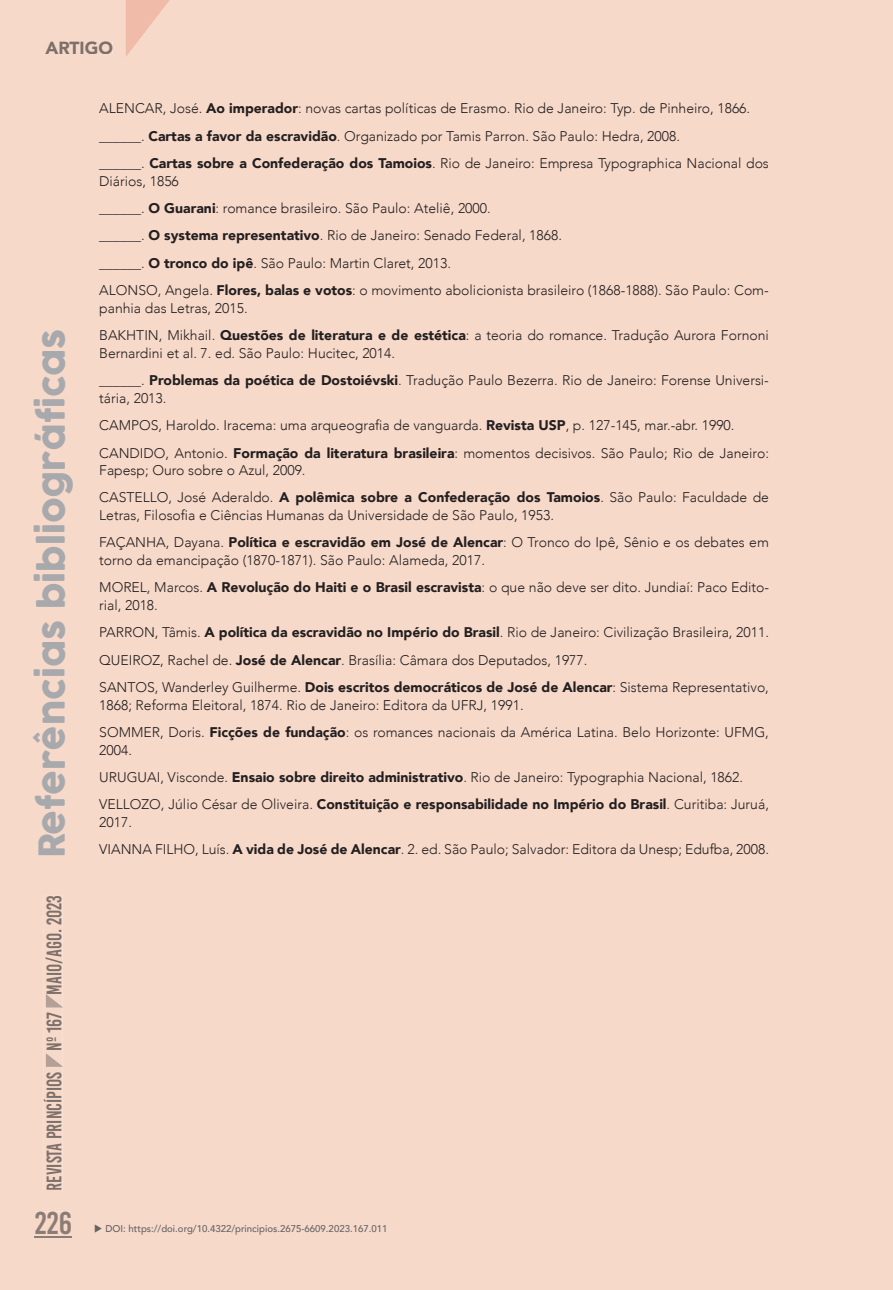
<style>
.page{position:relative;width:893px;height:1290px;background:#f7d9c9}
.page>*{position:absolute;margin:0;border:0;box-sizing:border-box;transform-origin:0 0}
.t1{font:35px "Cocogoose";color:#a8a9ad}
.t2{font:31.5px "Bebas Kai";color:#76787b}
.t3{font:21px "Bebas Kai";color:#636366;scale:.9 1}
.t4{font:900 17.5px "Avenir";color:#636366}
.t5{font:300 14px/27.5px "Avenir";color:#231f20}
.t6{font:500 9.8px "Avenir";color:#636366}
.s1{font-weight:900}
</style>
<div class="page">
<hr style="left:35px;top:1236px;width:37px;height:2px;background:#8c7c76">
<div style="left:35px;top:1212px;width:36px;height:22px;background:#f7d9c9"></div>
<svg style="left:44px;top:896px;width:19px;height:293px;background:#f4d7c7"></svg>
<svg style="left:126px;top:0;width:44px;height:57px;background:#f3cab9"></svg>
<div style="left:45px;top:41px;width:67px;height:13px;background:#f7d9c9"></div>
<p class="t4" style="left:45px;top:33px;width:69px">ARTIGO</p>
<h1 class="t1" style="left:28px;top:858px;width:531px;rotate:-90deg">Referências bibliográficas</h1>
<h3 class="t3" style="left:43px;top:1191px;width:330px;rotate:-90deg">Revista Princípios nº 167 MAIO/AGO. 2023</h3>
<h2 class="t2" style="left:35px;top:1206px;width:39px">226</h2>
<p class="t5" style="left:99px;top:95px;width:671px">ALENCAR, José. <span class="s1">Ao imperador</span>: novas cartas políticas de Erasmo. Rio de Janeiro: Typ. de Pinheiro, 1866. ______. <span class="s1">Cartas a favor da escravidão</span>. Organizado por Tamis Parron. São Paulo: Hedra, 2008.<br>______. <span class="s1">Cartas sobre a Confederação dos Tamoios</span>. Rio de Janeiro: Empresa Typographica Nacional dos</p>
<p class="t5" style="left:99px;top:167px;width:671px">Diários, 1856<br>______. <span class="s1">O Guarani</span>: romance brasileiro. São Paulo: Ateliê, 2000.<br>______. <span class="s1">O systema representativo</span>. Rio de Janeiro: Senado Federal, 1868.<br>______. <span class="s1">O tronco do ipê</span>. São Paulo: Martin Claret, 2013.<br>ALONSO, Angela. <span class="s1">Flores, balas e votos</span>: o movimento abolicionista brasileiro (1868-1888). São Paulo: Com-</p>
<p class="t5" style="left:99px;top:294px;width:671px">panhia das Letras, 2015.<br>BAKHTIN, Mikhail. <span class="s1">Questões de literatura e de estética</span>: a teoria do romance. Tradução Aurora Fornoni</p>
<p class="t5" style="left:99px;top:339px;width:671px">Bernardini et al. 7. ed. São Paulo: Hucitec, 2014.<br>______. <span class="s1">Problemas da poética de Dostoiévski</span>. Tradução Paulo Bezerra. Rio de Janeiro: Forense Universi-</p>
<p class="t5" style="left:99px;top:384px;width:671px">tária, 2013.<br>CAMPOS, Haroldo. Iracema: uma arqueografia de vanguarda. <span class="s1">Revista USP</span>, p. 127-145, mar.-abr. 1990.<br>CANDIDO, Antonio. <span class="s1">Formação da literatura brasileira</span>: momentos decisivos. São Paulo; Rio de Janeiro:</p>
<p class="t5" style="left:99px;top:456px;width:671px">Fapesp; Ouro sobre o Azul, 2009.<br>CASTELLO, José Aderaldo. <span class="s1">A polêmica sobre a Confederação dos Tamoios</span>. São Paulo: Faculdade de</p>
<p class="t5" style="left:99px;top:501px;width:671px">Letras, Filosofia e Ciências Humanas da Universidade de São Paulo, 1953.<br>FAÇANHA, Dayana. <span class="s1">Política e escravidão em José de Alencar</span>: O Tronco do Ipê, Sênio e os debates em</p>
<p class="t5" style="left:99px;top:546px;width:671px">torno da emancipação (1870-1871). São Paulo: Alameda, 2017.<br>MOREL, Marcos. <span class="s1">A Revolução do Haiti e o Brasil escravista</span>: o que não deve ser dito. Jundiaí: Paco Edito-</p>
<p class="t5" style="left:99px;top:591px;width:671px">rial, 2018.<br>PARRON, Tâmis. <span class="s1">A política da escravidão no Império do Brasil</span>. Rio de Janeiro: Civilização Brasileira, 2011.<br>QUEIROZ, Rachel de. <span class="s1">José de Alencar</span>. Brasília: Câmara dos Deputados, 1977.<br>SANTOS, Wanderley Guilherme. <span class="s1">Dois escritos democráticos de José de Alencar</span>: Sistema Representativo,</p>
<p class="t5" style="left:99px;top:691px;width:671px">1868; Reforma Eleitoral, 1874. Rio de Janeiro: Editora da UFRJ, 1991.<br>SOMMER, Doris. <span class="s1">Ficções de fundação</span>: os romances nacionais da América Latina. Belo Horizonte: UFMG,</p>
<p class="t5" style="left:99px;top:736px;width:671px">2004.<br>URUGUAI, Visconde. <span class="s1">Ensaio sobre direito administrativo</span>. Rio de Janeiro: Typographia Nacional, 1862.<br>VELLOZO, Júlio César de Oliveira. <span class="s1">Constituição e responsabilidade no Império do Brasil</span>. Curitiba: Juruá,</p>
<p class="t5" style="left:99px;top:808px;width:671px">2017.<br>VIANNA FILHO, Luís. <span class="s1">A vida de José de Alencar</span>. 2. ed. São Paulo; Salvador: Editora da Unesp; Edufba, 2008.</p>
<p class="t6" style="left:94px;top:1220px;width:295px">◆ DOI: https://doi.org/10.4322/principios.2675-6609.2023.167.011</p>
</div>
